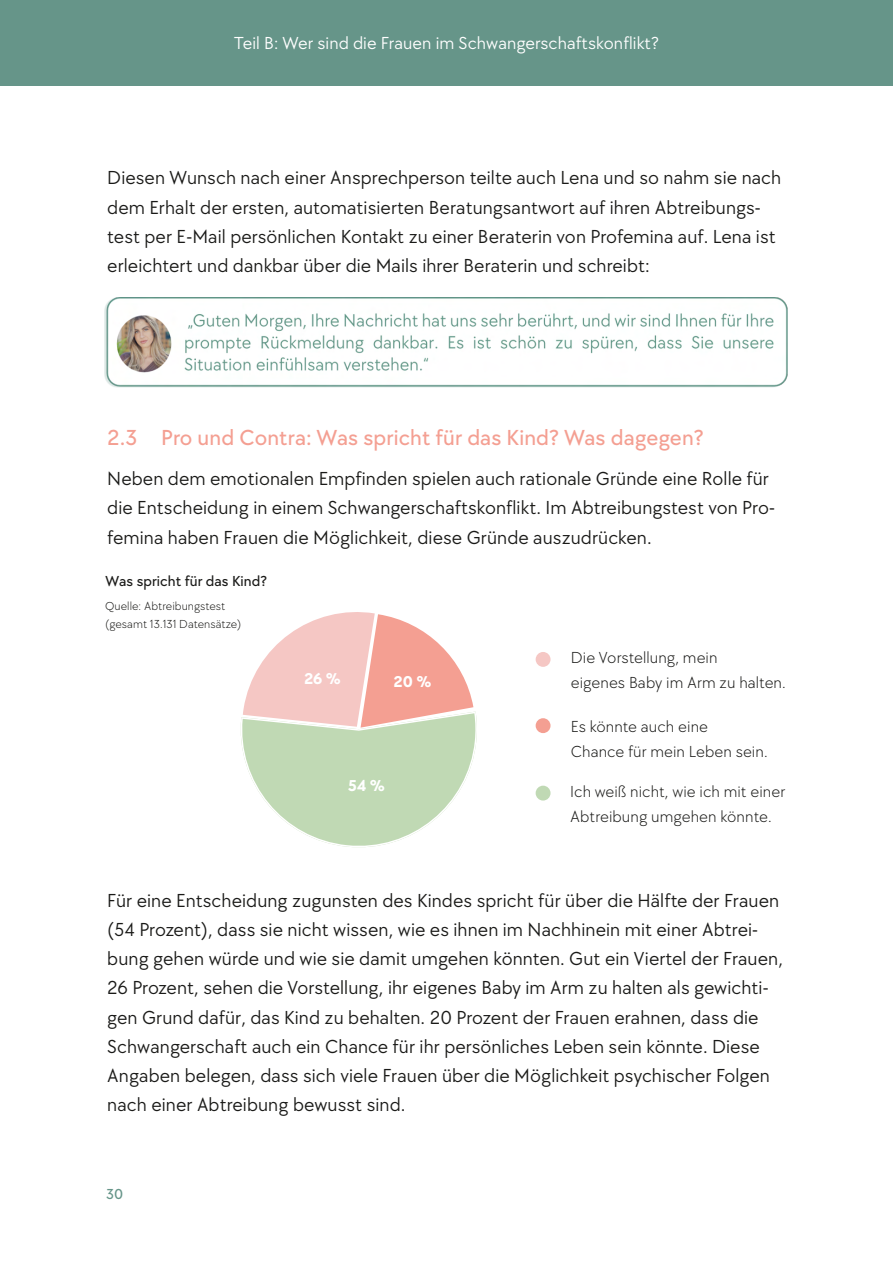
<style>
.page{position:relative;width:893px;height:1263px;background:#fff}
.page>*{position:absolute;margin:0;border:0;box-sizing:border-box;transform-origin:0 0}
.t1{font:500 22.5px "TT Chocolates";letter-spacing:.005em;color:#f49f92}
.t2{font:19.5px "TT Chocolates";letter-spacing:.005em;color:#1a1a18}
.t3{font:18px "TT Chocolates";letter-spacing:.005em;color:#fff}
.t4{font:300 16.5px "TT Chocolates";letter-spacing:.005em;color:#1a1a18}
.t5{font:700 16.35px "TT Chocolates Trl";color:#fff}
.t6{font:700 16.2px "TT Chocolates Trl";color:#fff}
.t7{font:500 15px "TT Chocolates Trl";letter-spacing:.005em;color:#1a1a18}
.t8{font:500 15px "TT Chocolates";color:#669589}
.t9{font:300 12px "TT Chocolates";letter-spacing:.005em;color:#1a1a18}
</style>
<div class="page">
<div style="left:0;top:0;width:893px;height:86px;background:#669589"></div>
<svg style="left:240px;top:612px;width:237px;height:236px"></svg>
<div style="left:536px;top:652px;width:14px;height:15px;background:#f5c7c4;border-radius:50%"></div>
<div style="left:536px;top:718px;width:14px;height:15px;background:#f49f92;border-radius:50%"></div>
<div style="left:536px;top:786px;width:14px;height:14px;background:#c0d9b4;border-radius:50%"></div>
<img style="left:105px;top:298px;width:683px;height:90px">
<p class="t3" style="left:234px;top:33px;width:426px">Teil B: Wer sind die Frauen im Schwangerschaftskonflikt?</p>
<p class="t2" style="left:107px;top:167px;width:675px">Diesen Wunsch nach einer Ansprechperson teilte auch Lena und so nahm sie nach</p>
<p class="t2" style="left:107px;top:196px;width:655px">dem Erhalt der ersten, automatisierten Beratungsantwort auf ihren Abtreibungs-</p>
<p class="t2" style="left:107px;top:225px;width:670px">test per E-Mail persönlichen Kontakt zu einer Beraterin von Profemina auf. Lena ist</p>
<p class="t2" style="left:107px;top:255px;width:544px">erleichtert und dankbar über die Mails ihrer Beraterin und schreibt:</p>
<p class="t1" style="left:107px;top:424px;width:598px">2.3 Pro und Contra: Was spricht für das Kind? Was dagegen?</p>
<p class="t2" style="left:107px;top:468px;width:663px">Neben dem emotionalen Empfinden spielen auch rationale Gründe eine Rolle für</p>
<p class="t2" style="left:107px;top:497px;width:669px">die Entscheidung in einem Schwangerschaftskonflikt. Im Abtreibungstest von Pro-</p>
<p class="t2" style="left:107px;top:526px;width:546px">femina haben Frauen die Möglichkeit, diese Gründe auszudrücken.</p>
<p class="t7" style="left:105px;top:573px;width:163px">Was spricht für das Kind?</p>
<p class="t9" style="left:105px;top:600px;width:122px">Quelle: Abtreibungstest</p>
<p class="t9" style="left:105px;top:618px;width:138px">(gesamt 13.131 Datensätze)</p>
<p class="t6" style="left:304px;top:670px;width:38px">26 %</p>
<p class="t6" style="left:394px;top:673px;width:39px">20 %</p>
<p class="t5" style="left:348px;top:777px;width:38px">54 %</p>
<p class="t4" style="left:571px;top:648px;width:148px">Die Vorstellung, mein</p>
<p class="t4" style="left:571px;top:673px;width:216px">eigenes Baby im Arm zu halten.</p>
<p class="t4" style="left:571px;top:717px;width:139px">Es könnte auch eine</p>
<p class="t4" style="left:571px;top:742px;width:198px">Chance für mein Leben sein.</p>
<p class="t4" style="left:570px;top:782px;width:217px">Ich weiß nicht, wie ich mit einer</p>
<p class="t4" style="left:570px;top:807px;width:203px">Abtreibung umgehen könnte.</p>
<p class="t2" style="left:107px;top:889px;width:673px">Für eine Entscheidung zugunsten des Kindes spricht für über die Hälfte der Frauen</p>
<p class="t2" style="left:107px;top:918px;width:652px">(54 Prozent), dass sie nicht wissen, wie es ihnen im Nachhinein mit einer Abtrei-</p>
<p class="t2" style="left:107px;top:948px;width:677px">bung gehen würde und wie sie damit umgehen könnten. Gut ein Viertel der Frauen,</p>
<p class="t2" style="left:107px;top:977px;width:663px">26 Prozent, sehen die Vorstellung, ihr eigenes Baby im Arm zu halten als gewichti-</p>
<p class="t2" style="left:107px;top:1006px;width:653px">gen Grund dafür, das Kind zu behalten. 20 Prozent der Frauen erahnen, dass die</p>
<p class="t2" style="left:107px;top:1035px;width:654px">Schwangerschaft auch ein Chance für ihr persönliches Leben sein könnte. Diese</p>
<p class="t2" style="left:107px;top:1065px;width:664px">Angaben belegen, dass sich viele Frauen über die Möglichkeit psychischer Folgen</p>
<p class="t2" style="left:107px;top:1094px;width:300px">nach einer Abtreibung bewusst sind.</p>
<p class="t8" style="left:106px;top:1186px;width:19px">30</p>
</div>
